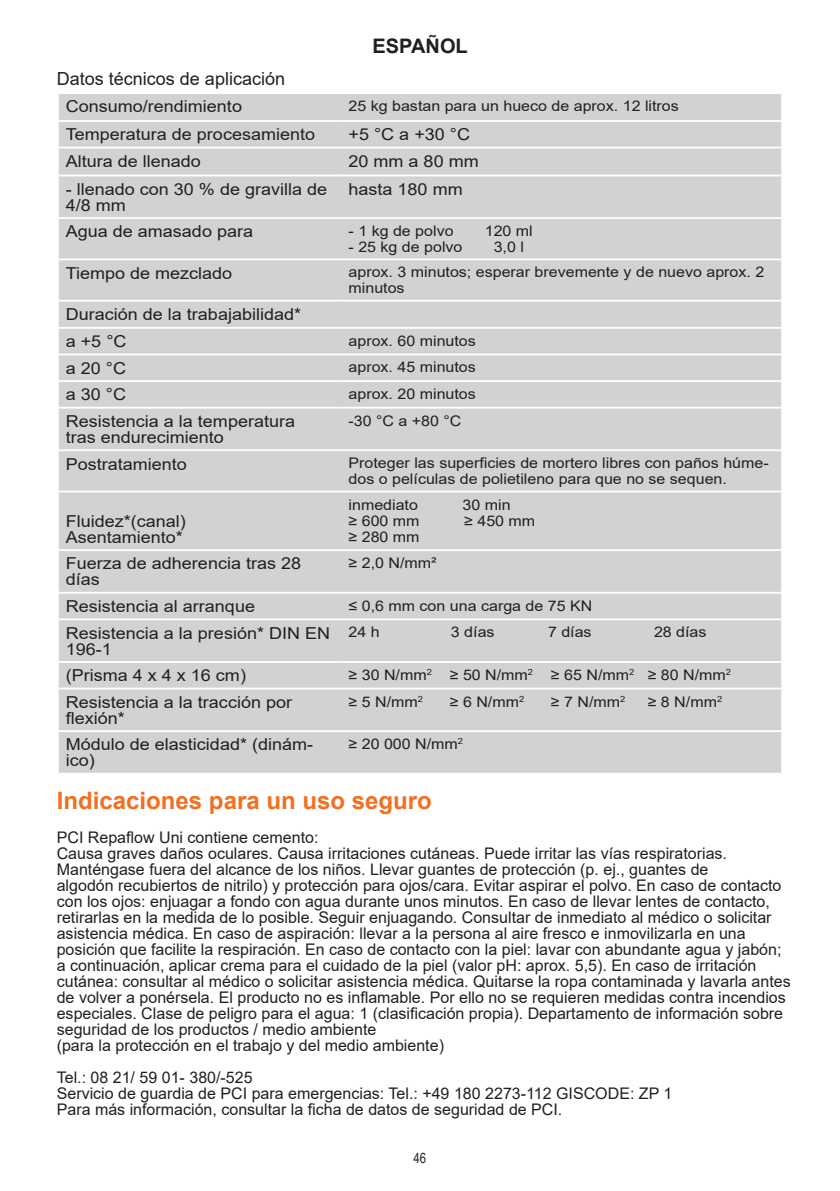
<style>
.page{position:relative;width:840px;height:1191px;background:#fff}
.page>*{position:absolute;margin:0;border:0;box-sizing:border-box;transform-origin:0 0}
.t1{font:700 24px "Arial";color:#f36f21}
.t2{font:700 20px "Arial";color:#231f20}
.t3{font:18px "Arial";color:#231f20}
.t4{font:16.4px/16px "Arial";color:#231f20;scale:1.09 1}
.t5{font:16px/16px "Arial";color:#231f20}
.t6{font:14.6px/16px "Arial";color:#231f20;scale:1.09 1}
.t7{font:14px "Arial Narrow";color:#231f20}
</style>
<div class="page">
<div style="left:59px;top:94px;width:721px;height:679px;background:#d1d2d4"></div>
<hr style="left:59px;top:120px;width:281px;height:2px;background:#fff">
<hr style="left:340px;top:120px;width:440px;height:2px;background:#fff">
<hr style="left:59px;top:147px;width:281px;height:1px;background:#fff">
<hr style="left:340px;top:147px;width:440px;height:1px;background:#fff">
<hr style="left:59px;top:175px;width:281px;height:1px;background:#fff">
<hr style="left:340px;top:175px;width:440px;height:1px;background:#fff">
<hr style="left:59px;top:217px;width:281px;height:2px;background:#fff">
<hr style="left:340px;top:217px;width:440px;height:2px;background:#fff">
<hr style="left:59px;top:258px;width:281px;height:2px;background:#fff">
<hr style="left:340px;top:258px;width:440px;height:2px;background:#fff">
<hr style="left:59px;top:300px;width:281px;height:1px;background:#fff">
<hr style="left:340px;top:300px;width:440px;height:1px;background:#fff">
<hr style="left:59px;top:327px;width:281px;height:2px;background:#fff">
<hr style="left:340px;top:327px;width:440px;height:2px;background:#fff">
<hr style="left:59px;top:353px;width:281px;height:2px;background:#fff">
<hr style="left:340px;top:353px;width:440px;height:2px;background:#fff">
<hr style="left:59px;top:380px;width:281px;height:2px;background:#fff">
<hr style="left:340px;top:380px;width:440px;height:2px;background:#fff">
<hr style="left:59px;top:407px;width:281px;height:1px;background:#fff">
<hr style="left:340px;top:407px;width:440px;height:1px;background:#fff">
<hr style="left:59px;top:449px;width:281px;height:2px;background:#fff">
<hr style="left:340px;top:449px;width:440px;height:2px;background:#fff">
<hr style="left:59px;top:490px;width:281px;height:2px;background:#fff">
<hr style="left:340px;top:490px;width:440px;height:2px;background:#fff">
<hr style="left:59px;top:549px;width:281px;height:2px;background:#fff">
<hr style="left:340px;top:549px;width:440px;height:2px;background:#fff">
<hr style="left:59px;top:592px;width:281px;height:1px;background:#fff">
<hr style="left:340px;top:592px;width:440px;height:1px;background:#fff">
<hr style="left:59px;top:618px;width:281px;height:2px;background:#fff">
<hr style="left:340px;top:618px;width:440px;height:2px;background:#fff">
<hr style="left:59px;top:661px;width:281px;height:2px;background:#fff">
<hr style="left:340px;top:661px;width:440px;height:2px;background:#fff">
<hr style="left:59px;top:687px;width:281px;height:2px;background:#fff">
<hr style="left:340px;top:687px;width:440px;height:2px;background:#fff">
<hr style="left:59px;top:730px;width:281px;height:2px;background:#fff">
<hr style="left:340px;top:730px;width:440px;height:2px;background:#fff">
<p class="t3" style="left:57px;top:67px;width:230px">Datos técnicos de aplicación</p>
<p class="t2" style="left:372px;top:32px;width:97px">ESPAÑOL</p>
<p class="t4" style="left:66px;top:98px;width:163px">Consumo/rendimiento</p>
<p class="t6" style="left:348px;top:98px;width:304px">25 kg bastan para un hueco de aprox. 12 litros</p>
<p class="t4" style="left:66px;top:126px;width:230px">Temperatura de procesamiento</p>
<p class="t4" style="left:348px;top:126px;width:113px">+5 °C a +30 °C</p>
<p class="t4" style="left:66px;top:153px;width:125px">Altura de llenado</p>
<p class="t4" style="left:348px;top:153px;width:121px">20 mm a 80 mm</p>
<p class="t4" style="left:66px;top:181px;width:241px">- llenado con 30 % de gravilla de<br>4/8 mm</p>
<p class="t4" style="left:348px;top:181px;width:106px">hasta 180 mm</p>
<p class="t4" style="left:66px;top:223px;width:173px">Agua de amasado para</p>
<p class="t6" style="left:348px;top:223px;width:98px">- 1 kg de polvo</p>
<p class="t6" style="left:484px;top:223px;width:46px">120 ml</p>
<p class="t6" style="left:348px;top:239px;width:106px">- 25 kg de polvo</p>
<p class="t6" style="left:493px;top:239px;width:29px">3,0 l</p>
<p class="t4" style="left:66px;top:265px;width:154px">Tiempo de mezclado</p>
<p class="t6" style="left:348px;top:264px;width:383px">aprox. 3 minutos; esperar brevemente y de nuevo aprox. 2 minutos</p>
<p class="t4" style="left:66px;top:300px;width:217px;line-height:27.2px">Duración de la trabajabilidad* a +5 °C</p>
<p class="t6" style="left:348px;top:332px;width:118px">aprox. 60 minutos</p>
<p class="t4" style="left:66px;top:360px;width:57px">a 20 °C</p>
<p class="t6" style="left:348px;top:359px;width:118px">aprox. 45 minutos</p>
<p class="t4" style="left:66px;top:386px;width:57px">a 30 °C</p>
<p class="t6" style="left:348px;top:386px;width:118px">aprox. 20 minutos</p>
<p class="t4" style="left:66px;top:413px;width:212px">Resistencia a la temperatura tras endurecimiento</p>
<p class="t6" style="left:348px;top:412px;width:105px">-30 °C a +80 °C</p>
<p class="t4" style="left:66px;top:456px;width:113px">Postratamiento</p>
<p class="t6" style="left:348px;top:455px;width:387px">Proteger las superficies de mortero libres con paños húme&shy;dos o películas de polietileno para que no se sequen.</p>
<p class="t4" style="left:66px;top:513px;width:112px">Fluidez*(canal)<br>Asentamiento*</p>
<p class="t6" style="left:348px;top:496px;width:65px">inmediato</p>
<p class="t6" style="left:462px;top:496px;width:46px">30 min</p>
<p class="t6" style="left:348px;top:512px;width:67px">≥ 600 mm</p>
<p class="t6" style="left:464px;top:512px;width:67px">≥ 450 mm</p>
<p class="t6" style="left:348px;top:528px;width:67px">≥ 280 mm</p>
<p class="t4" style="left:66px;top:555px;width:217px">Fuerza de adherencia tras 28 días</p>
<p class="t6" style="left:348px;top:555px;width:82px">≥ 2,0 N/mm²</p>
<p class="t4" style="left:66px;top:598px;width:175px">Resistencia al arranque</p>
<p class="t6" style="left:348px;top:597px;width:225px">≤ 0,6 mm con una carga de 75 KN</p>
<p class="t4" style="left:66px;top:625px;width:244px">Resistencia a la presión* DIN EN<br>196-1</p>
<p class="t6" style="left:348px;top:624px;width:30px">24 h</p>
<p class="t6" style="left:450px;top:624px;width:41px">3 días</p>
<p class="t6" style="left:547px;top:624px;width:41px">7 días</p>
<p class="t6" style="left:653px;top:624px;width:50px">28 días</p>
<p class="t4" style="left:66px;top:667px;width:167px">(Prisma 4 x 4 x 16 cm)</p>
<p class="t6" style="left:348px;top:666px;width:352px">≥ 30 N/mm<sup>2</sup> ≥ 50 N/mm<sup>2</sup> ≥ 65 N/mm<sup>2</sup> ≥ 80 N/mm<sup>2</sup></p>
<p class="t4" style="left:66px;top:694px;width:209px">Resistencia a la tracción por flexión*</p>
<p class="t6" style="left:348px;top:693px;width:70px">≥ 5 N/mm<sup>2</sup></p>
<p class="t6" style="left:449px;top:693px;width:70px">≥ 6 N/mm<sup>2</sup></p>
<p class="t6" style="left:550px;top:693px;width:70px">≥ 7 N/mm<sup>2</sup></p>
<p class="t6" style="left:647px;top:693px;width:70px">≥ 8 N/mm<sup>2</sup></p>
<p class="t4" style="left:66px;top:736px;width:228px">Módulo de elasticidad* (dinám&shy;ico)</p>
<p class="t6" style="left:348px;top:736px;width:107px">≥ 20 000 N/mm<sup>2</sup></p>
<h1 class="t1" style="left:57px;top:783px;width:376px">Indicaciones para un uso seguro</h1>
<p class="t5" style="left:57px;top:829px;width:735px">PCI Repaflow Uni contiene cemento:<br>Causa graves daños oculares. Causa irritaciones cutáneas. Puede irritar las vías respiratorias.<br>Manténgase fuera del alcance de los niños. Llevar guantes de protección (p. ej., guantes de<br>algodón recubiertos de nitrilo) y protección para ojos/cara. Evitar aspirar el polvo. En caso de contacto con los ojos: enjuagar a fondo con agua durante unos minutos. En caso de llevar lentes de contacto, retirarlas en la medida de lo posible. Seguir enjuagando. Consultar de inmediato al médico o solicitar asistencia médica. En caso de aspiración: llevar a la persona al aire fresco e inmovilizarla en una posición que facilite la respiración. En caso de contacto con la piel: lavar con abundante agua y jabón; a continuación, aplicar crema para el cuidado de la piel (valor pH: aprox. 5,5). En caso de irritación cutánea: consultar al médico o solicitar asistencia médica. Quitarse la ropa contaminada y lavarla antes de volver a ponérsela. El producto no es inflamable. Por ello no se requieren medidas contra incendios especiales. Clase de peligro para el agua: 1 (clasificación propia). Departamento de información sobre seguridad de los productos / medio ambiente<br>(para la protección en el trabajo y del medio ambiente)</p>
<p class="t5" style="left:57px;top:1069px;width:617px">Tel.: 08 21/ 59 01- 380/-525<br>Servicio de guardia de PCI para emergencias: Tel.: +49 180 2273-112 GISCODE: ZP 1<br>Para más información, consultar la ficha de datos de seguridad de PCI.</p>
<p class="t7" style="left:413px;top:1147px;width:14px">46</p>
</div>
